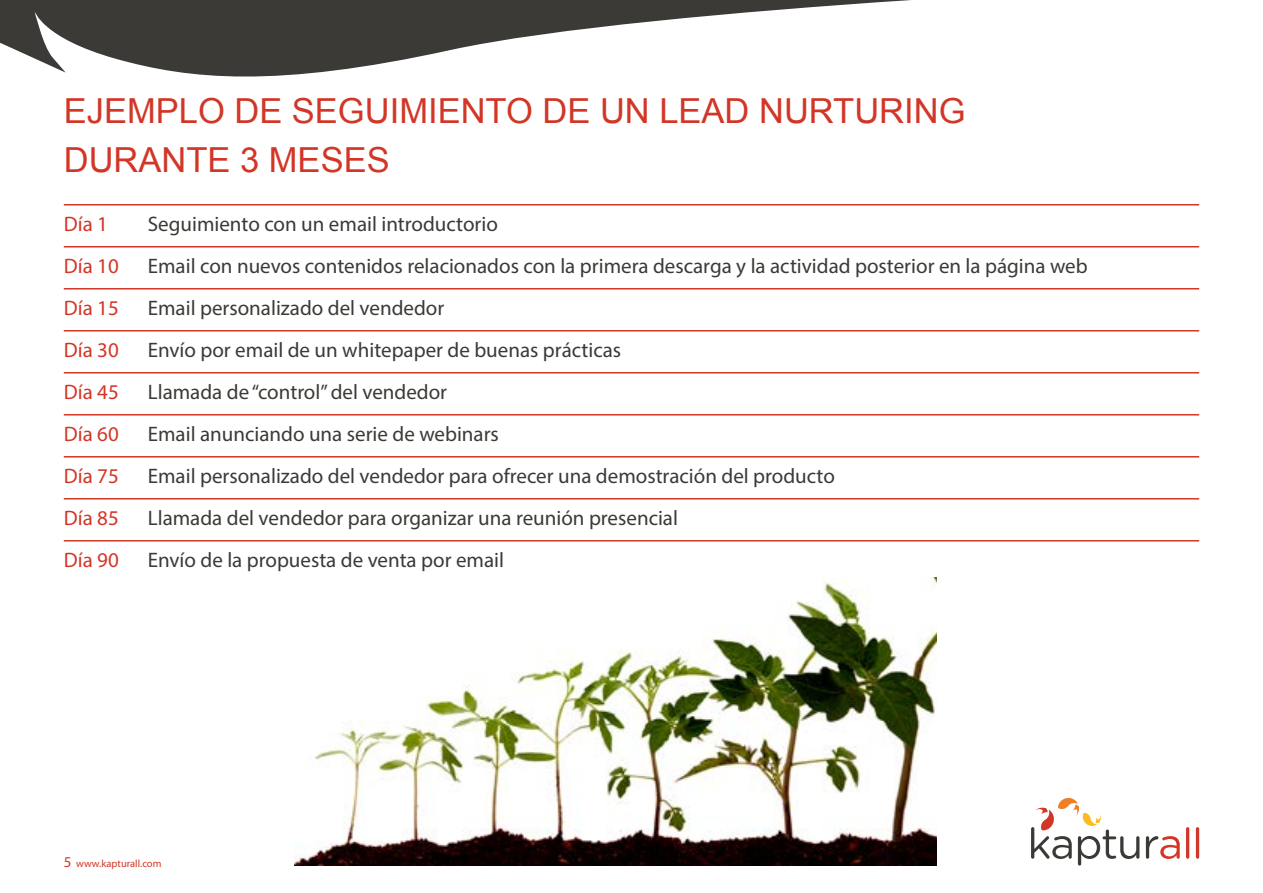
<style>
.page{position:relative;width:1263px;height:893px;background:#fff}
.page>*{position:absolute;margin:0;border:0;box-sizing:border-box;transform-origin:0 0}
.t1{font:34.5px/49.5px "Arial";color:#d23627}
.t2{font:21px "Myriad Pro";color:#3c3a36}
.t3{font:21px "Myriad Pro";color:#d23627}
.t4{font:10.5px "Myriad Pro";color:#d23627}
.s1{font-size:15px}
</style>
<div class="page">
<svg style="left:1146px;top:836px;width:34px;height:23px"></svg>
<hr style="left:1186px;top:827px;width:3px;height:32px;background:#d23627;border-radius:2px">
<hr style="left:1196px;top:827px;width:3px;height:32px;background:#d23627;border-radius:2px">
<hr style="left:64px;top:204px;width:1135px;height:1px;background:#d23627">
<hr style="left:64px;top:246px;width:1135px;height:1px;background:#d23627">
<hr style="left:64px;top:288px;width:1135px;height:1px;background:#d23627">
<hr style="left:64px;top:330px;width:1135px;height:1px;background:#d23627">
<hr style="left:64px;top:372px;width:1135px;height:1px;background:#d23627">
<hr style="left:64px;top:414px;width:1135px;height:1px;background:#d23627">
<hr style="left:64px;top:456px;width:1135px;height:1px;background:#d23627">
<hr style="left:64px;top:498px;width:1135px;height:1px;background:#d23627">
<hr style="left:64px;top:540px;width:1135px;height:1px;background:#d23627">
<svg style="left:0;top:0;width:911px;height:77px;fill:#3c3a36"></svg>
<svg style="left:1031px;top:797px;width:108px;height:68px"></svg>
<img style="left:294px;top:577px;width:642px;height:288px">
<h1 class="t1" style="left:64px;top:86px;width:903px">EJEMPLO DE SEGUIMIENTO DE UN LEAD NURTURING<br>DURANTE 3 MESES</h1>
<p class="t3" style="left:64px;top:211px;width:46px">Día 1</p>
<p class="t2" style="left:148px;top:211px;width:352px">Seguimiento con un email introductorio</p>
<p class="t3" style="left:64px;top:253px;width:57px">Día 10</p>
<p class="t2" style="left:148px;top:253px;width:941px">Email con nuevos contenidos relacionados con la primera descarga y la actividad posterior en la página web</p>
<p class="t3" style="left:64px;top:295px;width:57px">Día 15</p>
<p class="t2" style="left:148px;top:295px;width:298px">Email personalizado del vendedor</p>
<p class="t3" style="left:64px;top:337px;width:57px">Día 30</p>
<p class="t2" style="left:148px;top:337px;width:475px">Envío por email de un whitepaper de buenas prácticas</p>
<p class="t3" style="left:64px;top:379px;width:57px">Día 45</p>
<p class="t2" style="left:148px;top:379px;width:301px">Llamada de “control” del vendedor</p>
<p class="t3" style="left:64px;top:421px;width:57px">Día 60</p>
<p class="t2" style="left:148px;top:421px;width:353px">Email anunciando una serie de webinars</p>
<p class="t3" style="left:64px;top:463px;width:57px">Día 75</p>
<p class="t2" style="left:148px;top:463px;width:688px">Email personalizado del vendedor para ofrecer una demostración del producto</p>
<p class="t3" style="left:64px;top:505px;width:57px">Día 85</p>
<p class="t2" style="left:148px;top:505px;width:532px">Llamada del vendedor para organizar una reunión presencial</p>
<p class="t3" style="left:64px;top:547px;width:57px">Día 90</p>
<p class="t2" style="left:148px;top:547px;width:358px">Envío de la propuesta de venta por email</p>
<p class="t4" style="left:64px;top:857px;width:99px"><span class="s1">5</span> www.kapturall.com</p>
</div>
